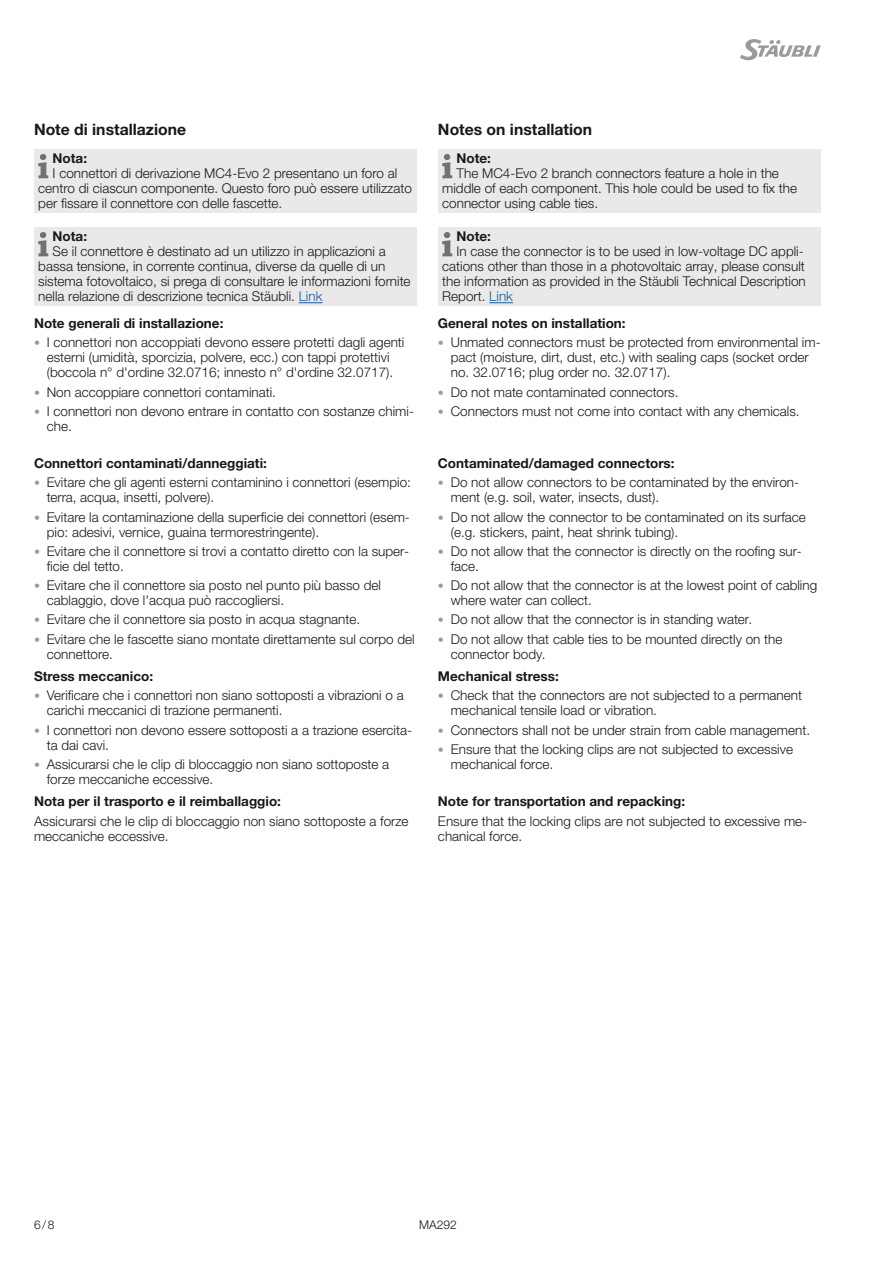
<style>
.page{position:relative;width:893px;height:1263px;background:#fff}
.page>*{position:absolute;margin:0;border:0;box-sizing:border-box;transform-origin:0 0}
.Head_2{font:700 15.75px "Helvetica Neue LTW1 G";color:#1a171c}
.Text_IT{font:300 13.5px/15px "Helvetica Neue LTW1 G";color:#1a171c}
.Hinweis_IT{font:300 13.5px "Helvetica Neue LTW1 G";color:#1a171c}
.Head_3{font:700 13.5px "Helvetica Neue LTW1 G";color:#1a171c}
.Hinweis_EN{font:300 13.5px "Helvetica Neue LTW1 G";color:#1a171c}
.Hinweis_DE{font:300 13.5px "Helvetica Neue LTW1 G";color:#1a171c}
.Text_EN{font:300 13.5px/15px "Helvetica Neue LTW1 G";color:#1a171c}
.Hinweis_IT-2{font:700 13.5px "Helvetica Neue LTW1 G";color:#1a171c}
.Hinweis_DE-2{font:700 13.5px "Helvetica Neue LTW1 G";color:#1a171c}
.Hinweis_EN-2{font:700 13.5px "Helvetica Neue LTW1 G";color:#1a171c}
.t1{font:300 12px "Helvetica Neue LTW1 G";color:#1a171c}
.s1{color:#165b9a}
.s2{font-size:12px;color:#969b9f}
</style>
<div class="page">
<svg style="left:740px;top:39px;width:81px;height:21px"></svg>
<div style="left:34px;top:149px;width:383px;height:64px;background:#e9e9ea"></div>
<svg style="left:38px;top:154px;width:10px;height:24px"></svg>
<div style="left:438px;top:149px;width:383px;height:64px;background:#e9e9ea"></div>
<svg style="left:442px;top:154px;width:10px;height:24px"></svg>
<div style="left:34px;top:227px;width:383px;height:79px;background:#e9e9ea"></div>
<svg style="left:299px;top:302px;width:23px;height:1px"></svg>
<svg style="left:38px;top:232px;width:10px;height:24px"></svg>
<div style="left:438px;top:227px;width:383px;height:79px;background:#e9e9ea"></div>
<svg style="left:489px;top:302px;width:24px;height:1px"></svg>
<svg style="left:442px;top:232px;width:10px;height:24px"></svg>
<p class="Head_2" style="left:34px;top:119px;width:154px">Note di installazione</p>
<p class="Head_2" style="left:438px;top:119px;width:156px">Notes on installation</p>
<p class="Hinweis_IT-2" style="left:53px;top:150px;width:36px">Nota:</p>
<p class="Hinweis_IT" style="left:53px;top:165px;width:346px">I connettori di derivazione MC4-Evo 2 presentano un foro al</p>
<p class="Hinweis_IT" style="left:38px;top:180px;width:375px">centro di ciascun componente. Questo foro può essere utilizzato</p>
<p class="Hinweis_IT" style="left:38px;top:195px;width:243px">per fissare il connettore con delle fascette.</p>
<p class="Hinweis_DE-2" style="left:457px;top:150px;width:36px">Note:</p>
<p class="Hinweis_DE" style="left:457px;top:165px;width:324px">The MC4-Evo 2 branch connectors feature a hole in the</p>
<p class="Hinweis_DE" style="left:442px;top:180px;width:356px">middle of each component. This hole could be used to fix the</p>
<p class="Hinweis_DE" style="left:442px;top:195px;width:155px">connector using cable ties.</p>
<p class="Hinweis_IT-2" style="left:53px;top:228px;width:36px">Nota:</p>
<p class="Hinweis_IT" style="left:53px;top:243px;width:335px">Se il connettore è destinato ad un utilizzo in applicazioni a</p>
<p class="Hinweis_IT" style="left:38px;top:258px;width:349px">bassa tensione, in corrente continua, diverse da quelle di un</p>
<p class="Hinweis_IT" style="left:38px;top:273px;width:374px">sistema fotovoltaico, si prega di consultare le informazioni fornite</p>
<p class="Hinweis_IT" style="left:38px;top:288px;width:286px">nella relazione di descrizione tecnica Stäubli. <span class="s1">Link</span></p>
<p class="Head_3" style="left:34px;top:315px;width:191px">Note generali di installazione:</p>
<p class="Text_IT" style="left:34px;top:335px;width:372px;text-align:center"><span class="s2">•</span> I connettori non accoppiati devono essere protetti dagli agenti esterni (umidità, sporcizia, polvere, ecc.) con tappi protettivi (boccola n° d'ordine 32.0716; innesto n° d'ordine 32.0717).</p>
<p class="Text_IT" style="left:34px;top:384px;width:241px"><span class="s2">•</span> Non accoppiare connettori contaminati.</p>
<p class="Text_IT" style="left:47px;top:403px;width:369px;text-indent:-13px"><span class="s2">•</span> I connettori non devono entrare in contatto con sostanze chimi&shy;che.</p>
<p class="Head_3" style="left:34px;top:455px;width:234px">Connettori contaminati/danneggiati:</p>
<p class="Text_IT" style="left:47px;top:475px;width:366px;text-indent:-13px"><span class="s2">•</span> Evitare che gli agenti esterni contaminino i connettori (esempio: terra, acqua, insetti, polvere).</p>
<p class="Text_IT" style="left:47px;top:509px;width:365px;text-indent:-13px"><span class="s2">•</span> Evitare la contaminazione della superficie dei connettori (esem&shy;pio: adesivi, vernice, guaina termorestringente).</p>
<p class="Text_IT" style="left:47px;top:544px;width:364px;text-indent:-13px"><span class="s2">•</span> Evitare che il connettore si trovi a contatto diretto con la super&shy;ficie del tetto.</p>
<p class="Text_IT" style="left:47px;top:578px;width:336px;text-indent:-13px"><span class="s2">•</span> Evitare che il connettore sia posto nel punto più basso del cablaggio, dove l'acqua può raccogliersi.</p>
<p class="Text_IT" style="left:34px;top:612px;width:325px"><span class="s2">•</span> Evitare che il connettore sia posto in acqua stagnante.</p>
<p class="Text_IT" style="left:47px;top:631px;width:369px;text-indent:-13px"><span class="s2">•</span> Evitare che le fascette siano montate direttamente sul corpo del connettore.</p>
<p class="Head_3" style="left:34px;top:668px;width:121px">Stress meccanico:</p>
<p class="Text_IT" style="left:47px;top:688px;width:358px;text-indent:-13px"><span class="s2">•</span> Verificare che i connettori non siano sottoposti a vibrazioni o a carichi meccanici di trazione permanenti.</p>
<p class="Text_IT" style="left:47px;top:722px;width:367px;text-indent:-13px"><span class="s2">•</span> I connettori non devono essere sottoposti a a trazione esercita&shy;ta dai cavi.</p>
<p class="Text_IT" style="left:47px;top:756px;width:344px;text-indent:-13px"><span class="s2">•</span> Assicurarsi che le clip di bloccaggio non siano sottoposte a forze meccaniche eccessive.</p>
<p class="Head_3" style="left:34px;top:793px;width:249px">Nota per il trasporto e il reimballaggio:</p>
<p class="Text_IT" style="left:34px;top:813px;width:376px">Assicurarsi che le clip di bloccaggio non siano sottoposte a forze meccaniche eccessive.</p>
<p class="Hinweis_EN-2" style="left:457px;top:228px;width:36px">Note:</p>
<p class="Hinweis_EN" style="left:457px;top:243px;width:349px">In case the connector is to be used in low-voltage DC appli-</p>
<p class="Hinweis_EN" style="left:442px;top:258px;width:364px">cations other than those in a photovoltaic array, please consult</p>
<p class="Hinweis_EN" style="left:442px;top:273px;width:365px">the information as provided in the Stäubli Technical Description</p>
<p class="Hinweis_EN" style="left:442px;top:288px;width:72px">Report. <span class="s1">Link</span></p>
<p class="Head_3" style="left:438px;top:315px;width:189px">General notes on installation:</p>
<p class="Text_IT" style="left:451px;top:335px;width:371px;text-indent:-13px"><span class="s2">•</span> Unmated connectors must be protected from environmental im&shy;pact (moisture, dirt, dust, etc.) with sealing caps (socket order no. 32.0716; plug order no. 32.0717).</p>
<p class="Text_IT" style="left:438px;top:384px;width:239px"><span class="s2">•</span> Do not mate contaminated connectors.</p>
<p class="Text_IT" style="left:438px;top:403px;width:361px"><span class="s2">•</span> Connectors must not come into contact with any chemicals.</p>
<p class="Head_3" style="left:438px;top:455px;width:238px">Contaminated/damaged connectors:</p>
<p class="Text_IT" style="left:451px;top:475px;width:350px;text-indent:-13px"><span class="s2">•</span> Do not allow connectors to be contaminated by the environ&shy;ment (e. g. soil, water, insects, dust).</p>
<p class="Text_IT" style="left:451px;top:509px;width:357px;text-indent:-13px"><span class="s2">•</span> Do not allow the connector to be contaminated on its surface (e. g. stickers, paint, heat shrink tubing).</p>
<p class="Text_IT" style="left:451px;top:544px;width:352px;text-indent:-13px"><span class="s2">•</span> Do not allow that the connector is directly on the roofing sur&shy;face.</p>
<p class="Text_IT" style="left:451px;top:578px;width:368px;text-indent:-13px"><span class="s2">•</span> Do not allow that the connector is at the lowest point of cabling where water can collect.</p>
<p class="Text_IT" style="left:438px;top:612px;width:313px"><span class="s2">•</span> Do not allow that the connector is in standing water.</p>
<p class="Text_IT" style="left:451px;top:631px;width:333px;text-indent:-13px"><span class="s2">•</span> Do not allow that cable ties to be mounted directly on the connector body.</p>
<p class="Head_3" style="left:438px;top:668px;width:122px">Mechanical stress:</p>
<p class="Text_IT" style="left:451px;top:688px;width:353px;text-indent:-13px"><span class="s2">•</span> Check that the connectors are not subjected to a permanent mechanical tensile load or vibration.</p>
<p class="Text_IT" style="left:438px;top:722px;width:371px"><span class="s2">•</span> Connectors shall not be under strain from cable management.</p>
<p class="Text_IT" style="left:451px;top:741px;width:344px;text-indent:-13px"><span class="s2">•</span> Ensure that the locking clips are not subjected to excessive mechanical force.</p>
<p class="Head_3" style="left:438px;top:793px;width:249px">Note for transportation and repacking:</p>
<p class="Text_EN" style="left:438px;top:813px;width:371px">Ensure that the locking clips are not subjected to excessive me&shy;chanical force.</p>
<p class="t1" style="left:34px;top:1217px;width:22px">6/8</p>
<p class="t1" style="left:419px;top:1217px;width:39px">MA292</p>
</div>
